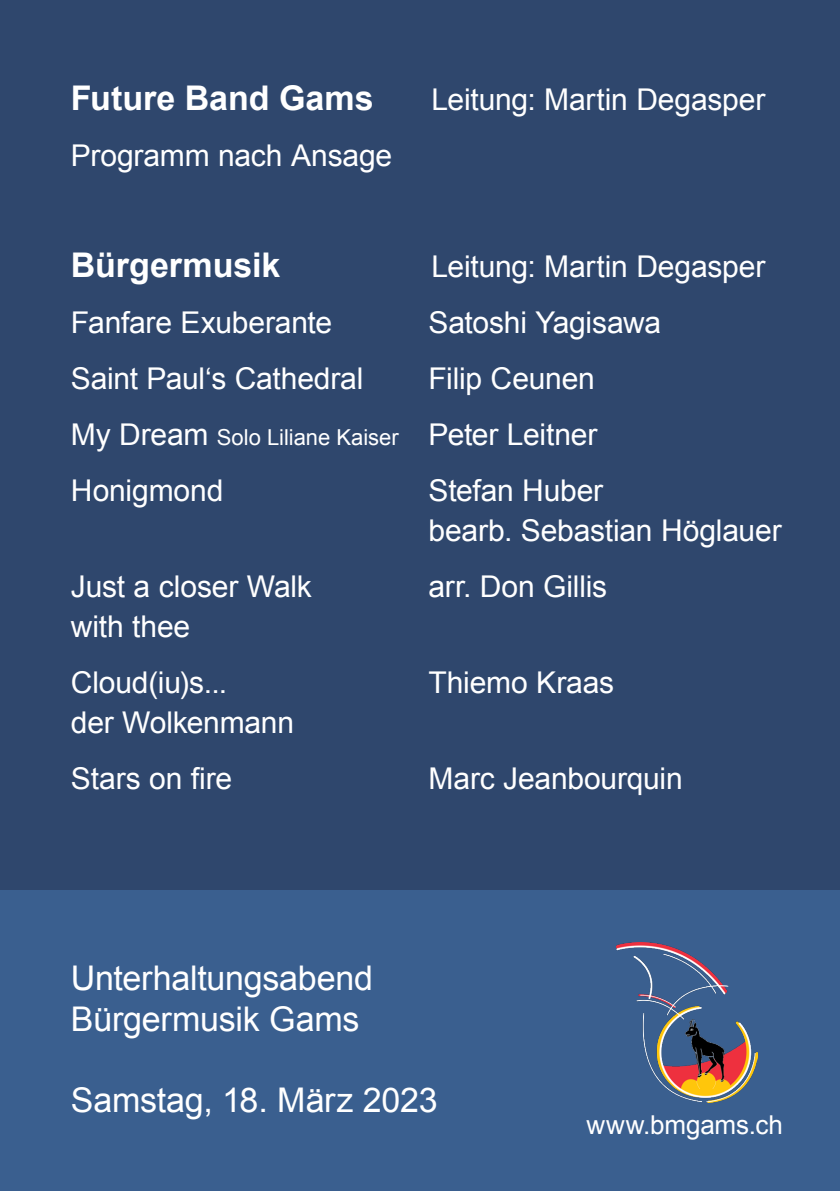
<style>
.page{position:relative;width:840px;height:1191px;background:#fff}
.page>*{position:absolute;margin:0;border:0;box-sizing:border-box;transform-origin:0 0}
.t1{font:34px/40.8px "Arial";letter-spacing:-.005em;color:#fff}
.t2{font:700 34px "Arial";color:#fff}
.t3{font:30px/56px "Arial";letter-spacing:-.005em;color:#fff}
.t4{font:26px "Arial";letter-spacing:-.005em;color:#fff}
.s1{font-size:22px}
</style>
<div class="page">
<div style="left:0;top:0;width:839px;height:1191px;background:#2f476d"></div>
<div style="left:0;top:890px;width:839px;height:301px;background:#3a5f8f"></div>
<img style="left:616px;top:942px;width:141px;height:160px">
<p class="t2" style="left:71px;top:75px;width:304px">Future Band Gams</p>
<p class="t3" style="left:431px;top:72px;width:335px">Leitung: Martin Degasper</p>
<p class="t3" style="left:71px;top:128px;width:323px">Programm nach Ansage</p>
<p class="t2" style="left:71px;top:242px;width:211px">Bürgermusik</p>
<p class="t3" style="left:431px;top:238px;width:335px">Leitung: Martin Degasper</p>
<p class="t3" style="left:71px;top:294px;width:262px">Fanfare Exuberante</p>
<p class="t3" style="left:428px;top:294px;width:234px">Satoshi Yagisawa</p>
<p class="t3" style="left:71px;top:350px;width:294px">Saint Paul‘s Cathedral</p>
<p class="t3" style="left:71px;top:350px;width:527px;text-align:justify;text-indent:357px">Filip Ceunen My Dream <span class="s1">Solo Liliane Kaiser</span> Peter Leitner Honigmond</p>
<p class="t3" style="left:428px;top:470px;width:354px;line-height:40px">Stefan Huber<br>bearb. Sebastian Höglauer</p>
<p class="t3" style="left:71px;top:558px;width:242px">Just a closer Walk</p>
<p class="t3" style="left:428px;top:558px;width:180px">arr. Don Gillis</p>
<p class="t3" style="left:71px;top:598px;width:157px">with thee<br>Cloud(iu)s...</p>
<p class="t3" style="left:428px;top:654px;width:187px">Thiemo Kraas</p>
<p class="t3" style="left:71px;top:694px;width:224px">der Wolkenmann<br>Stars on fire</p>
<p class="t3" style="left:428px;top:750px;width:255px">Marc Jeanbourquin</p>
<p class="t1" style="left:71px;top:957px;width:303px">Unterhaltungsabend<br>Bürgermusik Gams</p>
<p class="t1" style="left:71px;top:1080px;width:368px">Samstag, 18. März 2023</p>
<p class="t4" style="left:586px;top:1107px;width:198px">www.bmgams.ch</p>
</div>
